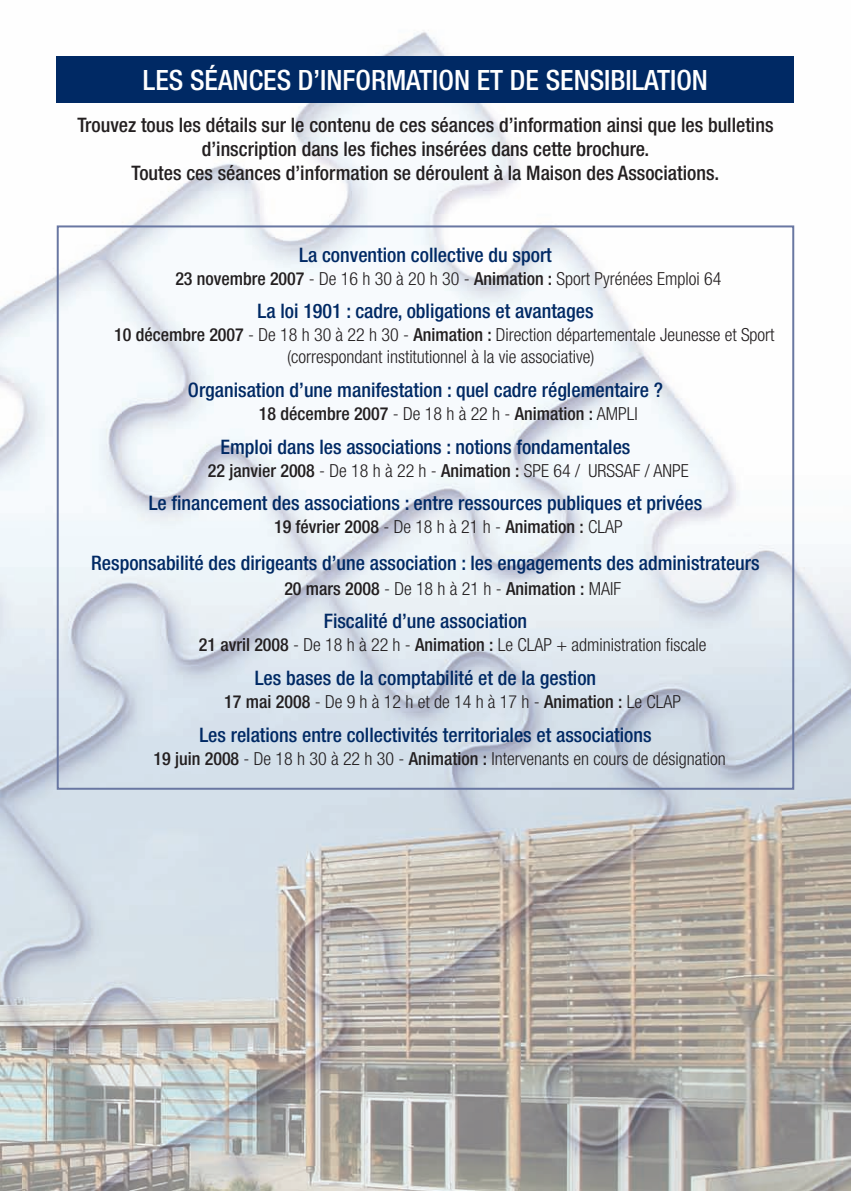
<style>
.page{position:relative;width:851px;height:1191px;background:#fff}
.page>*{position:absolute;margin:0;border:0;box-sizing:border-box;transform-origin:0 0}
.t1{font:500 condensed 28px "Helvetica Neue";color:#fff}
.t2{font:500 condensed 20px "Helvetica Neue";color:#002964}
.t3{font:500 condensed 20px/24px "Helvetica Neue";color:#231f20;text-align:center}
.t4{font:300 condensed 18px/22px "Helvetica Neue";color:#231f20;text-align:center}
.t5{font:500 condensed 18px "Helvetica Neue";color:#231f20}
.s1{font-weight:500}
.s2{font-weight:300}
</style>
<div class="page">
<img style="left:0;top:32px;width:850px;height:1159px">
<div style="left:57px;top:57px;width:737px;height:46px;background:#002964"></div>
<p class="t1" style="left:143px;top:70px;width:566px">LES SÉANCES D’INFORMATION ET DE SENSIBILATION</p>
<p class="t3" style="left:77px;top:114px;width:697px">Trouvez tous les détails sur le contenu de ces séances d’information ainsi que les bulletins d’inscription dans les fiches insérées dans cette brochure.<br>Toutes ces séances d’information se déroulent à la Maison des Associations.</p>
<p class="t2" style="left:299px;top:247px;width:254px">La convention collective du sport</p>
<p class="t4" style="left:175px;top:269px;width:547px"><span class="s1">23 novembre 2007</span> - De 16 h 30 à 20 h 30 - <span class="s1">Animation :</span> Sport Pyrénées Emploi 64</p>
<p class="t2" style="left:257px;top:304px;width:337px">La loi 1901 : cadre, obligations et avantages</p>
<p class="t4" style="left:114px;top:325px;width:661px"><span class="s1">10 décembre 2007</span> - De 18 h 30 à 22 h 30 - <span class="s1">Animation :</span> Direction départementale Jeunesse et Sport (correspondant institutionnel à la vie associative)</p>
<p class="t2" style="left:188px;top:383px;width:476px">Organisation d’une manifestation : quel cadre réglementaire ?</p>
<p class="t5" style="left:259px;top:407px;width:380px">18 décembre 2007 <span class="s2">- De 18 h à 22 h -</span> Animation : <span class="s2">AMPLI</span></p>
<p class="t2" style="left:220px;top:439px;width:411px">Emploi dans les associations : notions fondamentales</p>
<p class="t4" style="left:208px;top:461px;width:482px"><span class="s1">22 janvier 2008</span> - De 18 h à 22 h - <span class="s1">Animation :</span> SPE 64 / URSSAF / ANPE</p>
<p class="t2" style="left:149px;top:496px;width:555px">Le financement des associations : entre ressources publiques et privées</p>
<p class="t5" style="left:274px;top:520px;width:350px">19 février 2008 <span class="s2">- De 18 h à 21 h -</span> Animation : <span class="s2">CLAP</span></p>
<p class="t2" style="left:91px;top:555px;width:670px">Responsabilité des dirigeants d’une association : les engagements des administrateurs</p>
<p class="t5" style="left:284px;top:582px;width:338px">20 mars 2008 <span class="s2">- De 18 h à 21 h -</span> Animation : <span class="s2">MAIF</span></p>
<p class="t2" style="left:324px;top:614px;width:205px">Fiscalité d’une association</p>
<p class="t4" style="left:199px;top:635px;width:509px"><span class="s1">21 avril 2008</span> - De 18 h à 22 h - <span class="s1">Animation :</span> Le CLAP + administration fiscale</p>
<p class="t2" style="left:255px;top:670px;width:343px">Les bases de la comptabilité et de la gestion</p>
<p class="t4" style="left:224px;top:692px;width:458px"><span class="s1">17 mai 2008</span> - De 9 h à 12 h et de 14 h à 17 h - <span class="s1">Animation :</span> Le CLAP</p>
<p class="t2" style="left:199px;top:727px;width:453px">Les relations entre collectivités territoriales et associations</p>
<p class="t4" style="left:153px;top:748px;width:573px"><span class="s1">19 juin 2008</span> - De 18 h 30 à 22 h 30 - <span class="s1">Animation :</span> Intervenants en cours de désignation</p>
</div>
